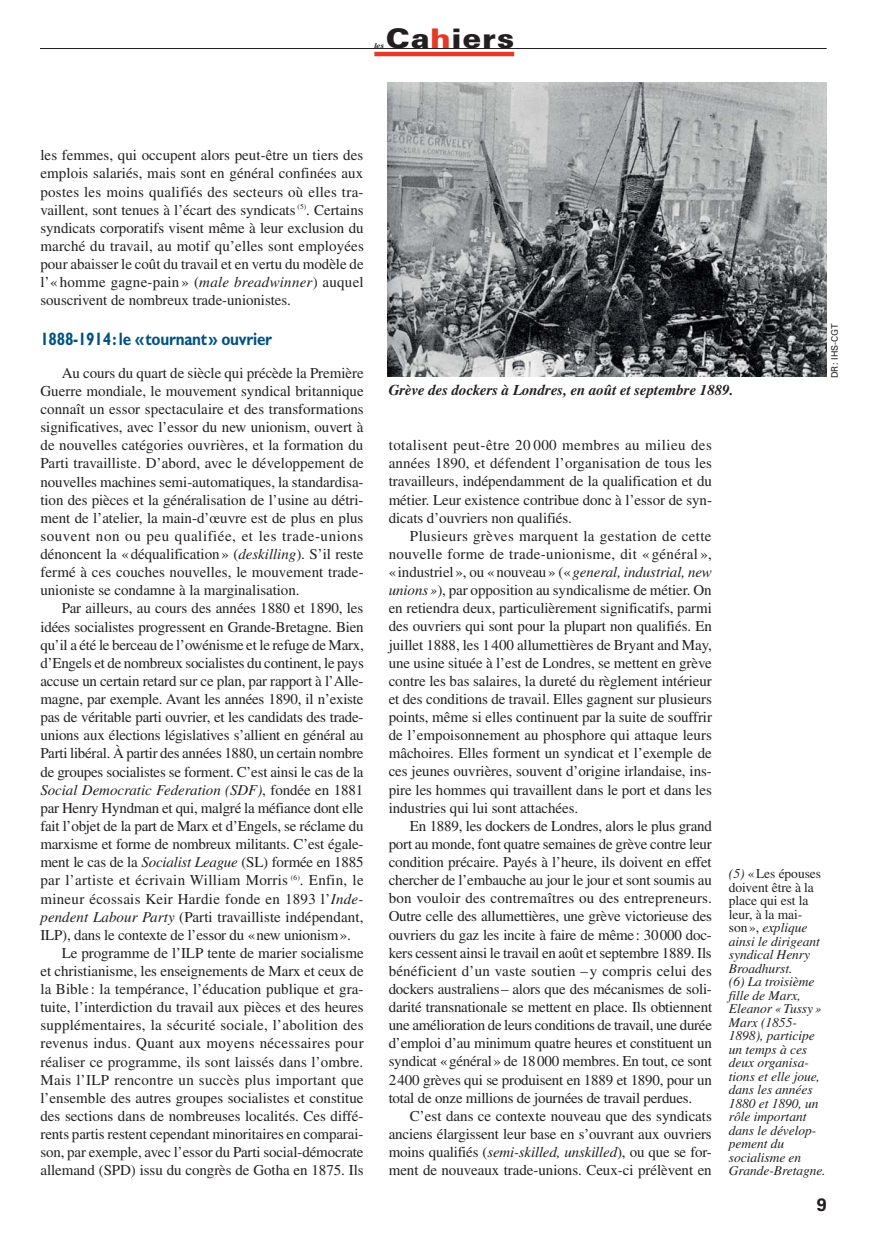
<style>
.page{position:relative;width:888px;height:1258px;background:#fff}
.page>*{position:absolute;margin:0;border:0;box-sizing:border-box;transform-origin:0 0}
.t1{font:900 27px "Univers";letter-spacing:.02em;color:#231f20;scale:1.15 1}
.t2{font:700 18px "Gill Sans";letter-spacing:-.015em;color:#005380;scale:.85 1}
.t3{font:700 18px "Univers";color:#231f20}
.t4{font:15px/18.1px "Times";letter-spacing:-.005em;color:#231f20;text-align:justify}
.t5{font:15px "Times";letter-spacing:.02em;color:#231f20}
.t6{font:italic 700 15px "Times";letter-spacing:-.005em;color:#231f20}
.t7{font:italic 15px "Times";letter-spacing:-.005em;color:#231f20}
.t8{font:italic 13.5px/13.5px "Times";letter-spacing:-.005em;color:#231f20}
.t9{font:9px "Univers";letter-spacing:-.005em;color:#231f20}
.t10{font:italic 700 7.5px "Garamond";color:#231f20}
.s1{color:#e43926}
.s2{font-style:italic}
.s3{font-style:normal}
</style>
<div class="page">
<hr style="left:374px;top:52px;width:140px;height:4px;background:#e43926">
<hr style="left:40px;top:48px;width:787px;height:1px;background:#231f20">
<img style="left:388px;top:83px;width:439px;height:293px">
<h1 class="t1" style="left:386px;top:28px;width:113px">Ca<span class="s1">h</span>iers</h1>
<p class="t10" style="left:374px;top:42px;width:11px">les</p>
<p class="t4" style="left:40px;top:148px;width:325px">les femmes, qui occupent alors peut-être un tiers des emplois salariés, mais sont en général confinées aux postes les moins qualifiés des secteurs où elles tra&shy;vaillent, sont tenues à l’écart des syndicats <sup>(5)</sup>. Certains syndicats corporatifs visent même à leur exclusion du marché du travail, au motif qu’elles sont employées pour abaisser le coût du travail et en vertu du modèle de l’« homme gagne-pain » (<span class="s2">male breadwinner</span>) auquel souscrivent de nombreux trade-unionistes.</p>
<p class="t2" style="left:40px;top:332px;width:274px">1888-1914 : le « tournant » ouvrier</p>
<p class="t4" style="left:40px;top:365px;width:325px;text-indent:21px">Au cours du quart de siècle qui précède la Première Guerre mondiale, le mouvement syndical britannique connaît un essor spectaculaire et des transformations significatives, avec l’essor du new unionism, ouvert à de nouvelles catégories ouvrières, et la formation du Parti travailliste. D’abord, avec le développement de nouvelles machines semi-automatiques, la standardisa&shy;tion des pièces et la généralisation de l’usine au détri&shy;ment de l’atelier, la main-d’œuvre est de plus en plus souvent non ou peu qualifiée, et les trade-unions dénoncent la « déqualification » (<span class="s2">deskilling</span>). S’il reste fermé à ces couches nouvelles, le mouvement trade&shy;unioniste se condamne à la marginalisation.</p>
<p class="t4" style="left:62px;top:601px;width:303px">Par ailleurs, au cours des années 1880 et 1890, les</p>
<p class="t4" style="left:40px;top:619px;width:325px">idées socialistes progressent en Grande-Bretagne. Bien</p>
<p class="t4" style="left:40px;top:637px;width:325px">qu’il a été le berceau de l’owénisme et le refuge de Marx,</p>
<p class="t4" style="left:40px;top:655px;width:325px">d’Engels et de nombreux socialistes du continent, le pays</p>
<p class="t4" style="left:40px;top:673px;width:325px">accuse un certain retard sur ce plan, par rapport à l’Alle-</p>
<p class="t4" style="left:40px;top:691px;width:325px">magne, par exemple. Avant les années 1890, il n’existe</p>
<p class="t4" style="left:40px;top:709px;width:325px">pas de véritable parti ouvrier, et les candidats des trade-</p>
<p class="t4" style="left:40px;top:727px;width:325px">unions aux élections législatives s’allient en général au</p>
<p class="t4" style="left:40px;top:746px;width:325px">Parti libéral. À partir des années 1880, un certain nombre</p>
<p class="t4" style="left:40px;top:764px;width:325px">de groupes socialistes se forment. C’est ainsi le cas de la</p>
<p class="t7" style="left:40px;top:784px;width:325px">Social Democratic Federation (SDF)<span class="s3">, fondée en 1881</span></p>
<p class="t4" style="left:40px;top:800px;width:325px">par Henry Hyndman et qui, malgré la méfiance dont elle</p>
<p class="t4" style="left:40px;top:818px;width:325px">fait l’objet de la part de Marx et d’Engels, se réclame du</p>
<p class="t4" style="left:40px;top:836px;width:325px">marxisme et forme de nombreux militants. C’est égale-</p>
<p class="t4" style="left:40px;top:854px;width:325px">ment le cas de la <span class="s2">Socialist League</span> (SL) formée en 1885</p>
<p class="t5" style="left:40px;top:875px;width:325px">par l’artiste et écrivain William Morris <sup>(6)</sup>. Enfin, le</p>
<p class="t5" style="left:40px;top:893px;width:325px">mineur écossais Keir Hardie fonde en 1893 l’<span class="s2">Inde-</span></p>
<p class="t4" style="left:40px;top:909px;width:324px"><span class="s2">pendent Labour Party</span> (Parti travailliste indépendant,</p>
<p class="t4" style="left:40px;top:927px;width:312px">ILP), dans le contexte de l’essor du « new unionism ».</p>
<p class="t4" style="left:62px;top:945px;width:303px">Le programme de l’ILP tente de marier socialisme</p>
<p class="t4" style="left:40px;top:963px;width:325px">et christianisme, les enseignements de Marx et ceux de</p>
<p class="t4" style="left:40px;top:981px;width:325px">la Bible : la tempérance, l’éducation publique et gra-</p>
<p class="t4" style="left:40px;top:999px;width:325px">tuite, l’interdiction du travail aux pièces et des heures</p>
<p class="t5" style="left:40px;top:1020px;width:325px">supplémentaires, la sécurité sociale, l’abolition des</p>
<p class="t5" style="left:40px;top:1038px;width:325px">revenus indus. Quant aux moyens nécessaires pour</p>
<p class="t4" style="left:40px;top:1054px;width:324px">réaliser ce programme, ils sont laissés dans l’ombre.</p>
<p class="t5" style="left:40px;top:1074px;width:325px">Mais l’ILP rencontre un succès plus important que</p>
<p class="t4" style="left:40px;top:1090px;width:325px">l’ensemble des autres groupes socialistes et constitue</p>
<p class="t4" style="left:40px;top:1108px;width:325px">des sections dans de nombreuses localités. Ces diffé-</p>
<p class="t4" style="left:40px;top:1126px;width:324px">rents partis restent cependant minoritaires en comparai-</p>
<p class="t4" style="left:40px;top:1144px;width:325px">son, par exemple, avec l’essor du Parti social-démocrate</p>
<p class="t4" style="left:40px;top:1162px;width:325px">allemand (SPD) issu du congrès de Gotha en 1875. Ils</p>
<p class="t6" style="left:389px;top:385px;width:346px">Grève des dockers à Londres, en août et septembre 1889.</p>
<p class="t9" style="left:831px;top:378px;width:56px;rotate:-90deg">DR : IHS-CGT</p>
<p class="t4" style="left:389px;top:437px;width:325px">totalisent peut-être 20 000 membres au milieu des années 1890, et défendent l’organisation de tous les travailleurs, indépendamment de la qualification et du métier. Leur existence contribue donc à l’essor de syn&shy;dicats d’ouvriers non qualifiés.</p>
<p class="t4" style="left:389px;top:528px;width:325px;text-indent:21px">Plusieurs grèves marquent la gestation de cette nouvelle forme de trade-unionisme, dit « général », « industriel », ou « nouveau » (« <span class="s2">general, industrial, new unions »</span>), par opposition au syndicalisme de métier. On en retiendra deux, particulièrement significatifs, parmi des ouvriers qui sont pour la plupart non qualifiés. En juillet 1888, les 1 400 allumettières de Bryant and May, une usine située à l’est de Londres, se mettent en grève contre les bas salaires, la dureté du règlement intérieur et des conditions de travail. Elles gagnent sur plusieurs points, même si elles continuent par la suite de souffrir de l’empoisonnement au phosphore qui attaque leurs mâchoires. Elles forment un syndicat et l’exemple de ces jeunes ouvrières, souvent d’origine irlandaise, ins&shy;pire les hommes qui travaillent dans le port et dans les industries qui lui sont attachées.</p>
<p class="t4" style="left:389px;top:818px;width:325px;text-indent:21px">En 1889, les dockers de Londres, alors le plus grand port au monde, font quatre semaines de grève contre leur condition précaire. Payés à l’heure, ils doivent en effet chercher de l’embauche au jour le jour et sont soumis au bon vouloir des contremaîtres ou des entrepreneurs.<br>Outre celle des allumettières, une grève victorieuse des ouvriers du gaz les incite à faire de même : 30 000 doc&shy;kers cessent ainsi le travail en août et septembre 1889. Ils bénéficient d’un vaste soutien – y compris celui des dockers australiens – alors que des mécanismes de soli&shy;darité transnationale se mettent en place. Ils obtiennent une amélioration de leurs conditions de travail, une durée d’emploi d’au minimum quatre heures et constituent un syndicat « général » de 18 000 membres. En tout, ce sont 2 400 grèves qui se produisent en 1889 et 1890, pour un total de onze millions de journées de travail perdues.</p>
<p class="t4" style="left:389px;top:1108px;width:325px;text-indent:21px">C’est dans ce contexte nouveau que des syndicats anciens élargissent leur base en s’ouvrant aux ouvriers moins qualifiés (<span class="s2">semi-skilled, unskilled</span>), ou que se for&shy;ment de nouveaux trade-unions. Ceux-ci prélèvent en</p>
<p class="t8" style="left:729px;top:868px;width:98px">(5) <span class="s3">« Les épouses doivent être à la place qui est la leur, à la mai-<br>son »,</span> explique ainsi le dirigeant syndical Henry<br>Broadhurst.<br>(6) La troisième fille de Marx,<br>Eleanor « Tussy »<br>Marx (1855-<br>1898), participe un temps à ces deux organisa&shy;tions et elle joue, dans les années<br>1880 et 1890, un rôle important dans le dévelop&shy;pement du socialisme en<br>Grande-Bretagne.</p>
<p class="t3" style="left:817px;top:1198px;width:12px">9</p>
</div>
